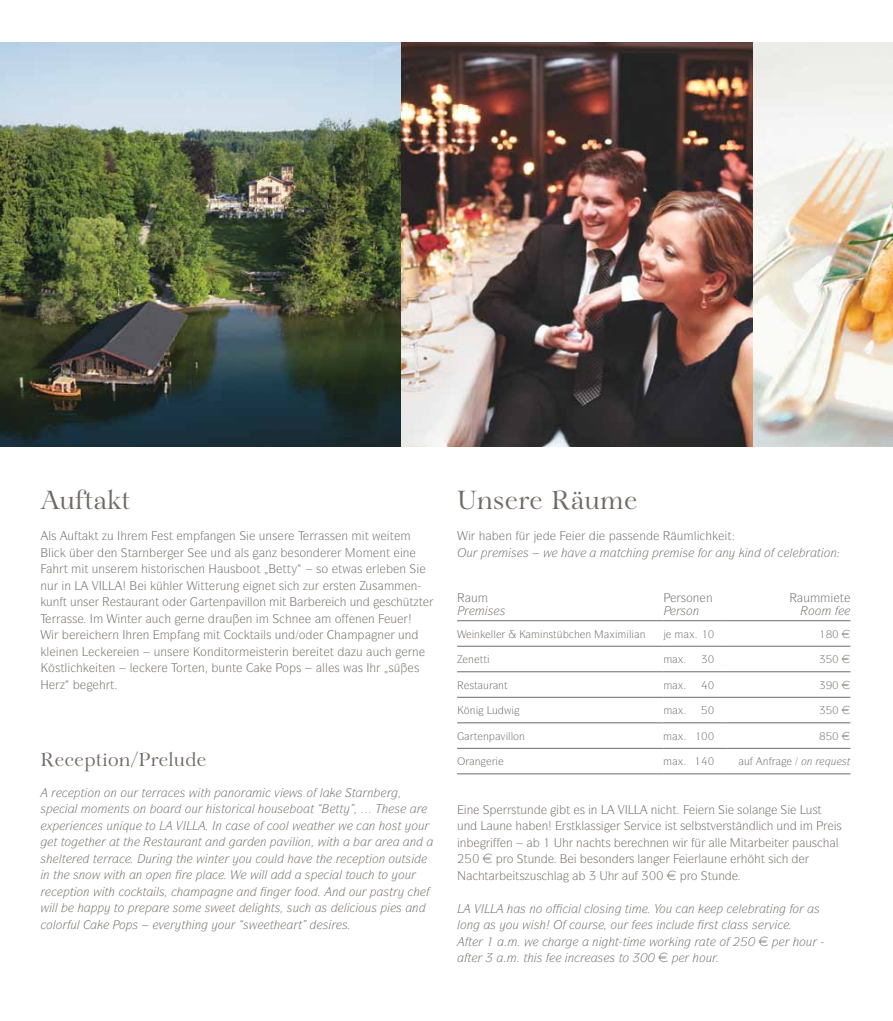
<style>
.page{position:relative;width:893px;height:1021px;background:#fff}
.page>*{position:absolute;margin:0;border:0;box-sizing:border-box;transform-origin:0 0}
.t1{font:27px "Aria Pro";color:#6f6b67}
.t2{font:19.5px "Aria Pro";color:#6f6b67}
.t3{font:12px "Itc Symbol";color:#6f6b67}
.t4{font:italic 12px "Itc Symbol";color:#6f6b67}
.t5{font:12px "Euro font";color:#6f6b67}
.t6{font:10.5px "Itc Symbol";color:#6f6b67}
.t7{font:10.5px "Euro font";color:#6f6b67}
.t8{font:italic 10.5px "Itc Symbol";color:#6f6b67}
</style>
<div class="page">
<img style="left:0;top:43px;width:893px;height:403px">
<hr style="left:457px;top:620px;width:206px;height:1px;background:#6f6b67">
<hr style="left:663px;top:620px;width:64px;height:1px;background:#6f6b67">
<hr style="left:727px;top:620px;width:123px;height:1px;background:#6f6b67">
<hr style="left:457px;top:646px;width:206px;height:1px;background:#6f6b67">
<hr style="left:663px;top:646px;width:64px;height:1px;background:#6f6b67">
<hr style="left:727px;top:646px;width:123px;height:1px;background:#6f6b67">
<hr style="left:457px;top:671px;width:206px;height:1px;background:#6f6b67">
<hr style="left:663px;top:671px;width:64px;height:1px;background:#6f6b67">
<hr style="left:727px;top:671px;width:123px;height:1px;background:#6f6b67">
<hr style="left:457px;top:697px;width:206px;height:1px;background:#6f6b67">
<hr style="left:663px;top:697px;width:64px;height:1px;background:#6f6b67">
<hr style="left:727px;top:697px;width:123px;height:1px;background:#6f6b67">
<hr style="left:457px;top:722px;width:206px;height:1px;background:#6f6b67">
<hr style="left:663px;top:722px;width:64px;height:1px;background:#6f6b67">
<hr style="left:727px;top:722px;width:123px;height:1px;background:#6f6b67">
<hr style="left:457px;top:748px;width:206px;height:1px;background:#6f6b67">
<hr style="left:663px;top:748px;width:64px;height:1px;background:#6f6b67">
<hr style="left:727px;top:748px;width:123px;height:1px;background:#6f6b67">
<hr style="left:457px;top:773px;width:206px;height:1px;background:#6f6b67">
<hr style="left:663px;top:773px;width:64px;height:1px;background:#6f6b67">
<hr style="left:727px;top:773px;width:123px;height:1px;background:#6f6b67">
<h1 class="t1" style="left:40px;top:484px;width:92px">Auftakt</h1>
<p class="t3" style="left:48px;top:528px;width:67px">●▲ ◆▼ ▼ ◆</p>
<p class="t3" style="left:259px;top:528px;width:20px">◆■▲</p>
<p class="t3" style="left:324px;top:528px;width:25px">▲▲ ■</p>
<p class="t3" style="left:111px;top:545px;width:40px">■ ▼ ■</p>
<p class="t3" style="left:265px;top:545px;width:49px">■ ▲□■</p>
<p class="t3" style="left:356px;top:545px;width:55px">□ ■▼ ■</p>
<p class="t3" style="left:64px;top:561px;width:48px">▼ ▼ ◆■▲</p>
<p class="t3" style="left:151px;top:561px;width:30px">▲▼□ ▲</p>
<p class="t3" style="left:199px;top:561px;width:64px">■ ★ ◆▲ □□▼</p>
<p class="t3" style="left:316px;top:561px;width:65px">▲□ ▼ ▲ ●</p>
<p class="t3" style="left:400px;top:561px;width:8px">■</p>
<p class="t3" style="left:40px;top:578px;width:32px">■◆ ■</p>
<p class="t3" style="left:200px;top:578px;width:34px">▼▼ ◆■</p>
<p class="t3" style="left:258px;top:578px;width:28px">■ ▼ ▲</p>
<p class="t3" style="left:308px;top:578px;width:71px">◆ ▲▼ ■ ◆▲</p>
<p class="t3" style="left:411px;top:578px;width:8px">■</p>
<p class="t3" style="left:46px;top:594px;width:44px">◆■ ▼ ◆■▲</p>
<p class="t3" style="left:116px;top:594px;width:55px">▲▼ ◆ ■▼ □</p>
<p class="t3" style="left:209px;top:594px;width:59px">▼ ■ ❖●●□■</p>
<p class="t3" style="left:385px;top:594px;width:39px">▲ ✓▼▼</p>
<p class="t3" style="left:191px;top:611px;width:63px">■ ◆ ■</p>
<p class="t3" style="left:292px;top:611px;width:8px">■</p>
<p class="t3" style="left:335px;top:611px;width:42px">□ ■■</p>
<p class="t3" style="left:187px;top:627px;width:120px">■ ▼ □ ▼●▲ ◆■□</p>
<p class="t3" style="left:377px;top:627px;width:36px">■ ◆■</p>
<p class="t3" style="left:47px;top:644px;width:34px">●■■</p>
<p class="t3" style="left:133px;top:644px;width:41px">■ ◆■▲</p>
<p class="t3" style="left:200px;top:644px;width:36px">□■ ▼□</p>
<p class="t3" style="left:259px;top:644px;width:31px">▲▼ ■</p>
<p class="t3" style="left:412px;top:644px;width:8px">■</p>
<p class="t3" style="left:55px;top:660px;width:14px">▲▼●</p>
<p class="t3" style="left:98px;top:660px;width:36px">▼ ■ ●</p>
<p class="t3" style="left:176px;top:660px;width:62px">□ ▼ ■ ◆■▼</p>
<p class="t3" style="left:322px;top:660px;width:19px">●● ▲</p>
<p class="t3" style="left:358px;top:660px;width:63px">▲ ▲✓ ▲</p>
<h2 class="t2" style="left:40px;top:748px;width:168px">Reception/Prelude</h2>
<p class="t4" style="left:81px;top:785px;width:66px">▼ □■ □■ □◆ ▼</p>
<p class="t4" style="left:274px;top:785px;width:50px">❖ ▲ □ ●</p>
<p class="t4" style="left:40px;top:801px;width:59px">▲ ● □</p>
<p class="t4" style="left:114px;top:801px;width:51px">■▼▲ □■ □</p>
<p class="t4" style="left:215px;top:801px;width:18px">▲▼□</p>
<p class="t4" style="left:252px;top:801px;width:64px">● □◆▲ □ ▼</p>
<p class="t4" style="left:79px;top:818px;width:78px">■ ▲ ◆■ ❑◆ ▼□</p>
<p class="t4" style="left:216px;top:818px;width:75px">■ ▲ □ □□●</p>
<p class="t4" style="left:369px;top:818px;width:57px">■ □▲▼ □◆</p>
<p class="t4" style="left:54px;top:834px;width:36px">▼ ▼□ ▼</p>
<p class="t4" style="left:157px;top:834px;width:63px">▲▼ ◆ ■▼ ■</p>
<p class="t4" style="left:260px;top:834px;width:52px">■ ❖●□■</p>
<p class="t4" style="left:410px;top:834px;width:8px">■</p>
<p class="t4" style="left:40px;top:851px;width:27px">▲ ●▼</p>
<p class="t4" style="left:146px;top:851px;width:36px">◆ ■ ▼</p>
<p class="t4" style="left:239px;top:851px;width:40px">□◆ □◆●</p>
<p class="t4" style="left:365px;top:851px;width:48px">▼ □■ □◆▼▲</p>
<p class="t4" style="left:73px;top:867px;width:20px">▲■□</p>
<p class="t4" style="left:115px;top:867px;width:58px">▼ ■ □ ■</p>
<p class="t4" style="left:202px;top:867px;width:4px">●</p>
<p class="t4" style="left:305px;top:867px;width:59px">▲ ● ▼□◆</p>
<p class="t4" style="left:378px;top:867px;width:35px">▼□ □◆</p>
<p class="t4" style="left:70px;top:884px;width:40px">▼□■ ▼</p>
<p class="t4" style="left:124px;top:884px;width:42px">□ ▼●▲</p>
<p class="t4" style="left:267px;top:884px;width:46px">■ □□</p>
<p class="t4" style="left:332px;top:884px;width:31px">■ □◆</p>
<p class="t4" style="left:252px;top:900px;width:49px">● ▼▲ ▲◆</p>
<p class="t4" style="left:322px;top:900px;width:57px">▲ ● □◆▲</p>
<p class="t4" style="left:46px;top:917px;width:35px">□●□ ◆●</p>
<p class="t4" style="left:158px;top:917px;width:44px">❖ ▼■</p>
<p class="t4" style="left:218px;top:917px;width:33px">□◆ ▲</p>
<h1 class="t1" style="left:457px;top:484px;width:182px">Unsere Räume</h1>
<p class="t3" style="left:622px;top:528px;width:25px">▲▲ ■</p>
<p class="t4" style="left:682px;top:545px;width:48px">▲ □ ■</p>
<p class="t4" style="left:790px;top:545px;width:49px">● ▼□■</p>
<p class="t3" style="left:681px;top:590px;width:34px">▲□■ ■</p>
<p class="t4" style="left:680px;top:603px;width:20px">▲□■</p>
<p class="t6" style="left:474px;top:627px;width:23px">■ ●●</p>
<p class="t6" style="left:543px;top:627px;width:22px">■▲▼✓</p>
<p class="t6" style="left:585px;top:627px;width:7px">■</p>
<p class="t7" style="left:842px;top:628px;width:10px">E</p>
<p class="t6" style="left:468px;top:653px;width:20px">■ ▼▼</p>
<p class="t7" style="left:819px;top:653px;width:33px">✓ E</p>
<p class="t6" style="left:469px;top:678px;width:40px">▲▼ ◆ ■▼</p>
<p class="t7" style="left:819px;top:679px;width:33px">✓ E</p>
<p class="t7" style="left:819px;top:704px;width:33px">✓ E</p>
<p class="t6" style="left:474px;top:729px;width:53px">▼ ■ ❖●●□■</p>
<p class="t7" style="left:842px;top:730px;width:10px">E</p>
<p class="t6" style="left:475px;top:755px;width:7px">■</p>
<p class="t8" style="left:801px;top:755px;width:51px">□■ ❑◆ ▲▼</p>
<p class="t3" style="left:467px;top:802px;width:8px">■</p>
<p class="t3" style="left:511px;top:802px;width:24px">▲▼◆■</p>
<p class="t3" style="left:566px;top:802px;width:33px">▼ ▲ ■</p>
<p class="t3" style="left:708px;top:802px;width:58px">■ ▲□● ■</p>
<p class="t3" style="left:806px;top:802px;width:17px">◆▲▼</p>
<p class="t3" style="left:542px;top:818px;width:61px">■ ▲▼ ● ▲▲</p>
<p class="t3" style="left:641px;top:818px;width:119px">❖ ▲▼ ▲●▲▼❖ ▲▼■●</p>
<p class="t3" style="left:460px;top:835px;width:8px">■</p>
<p class="t3" style="left:506px;top:835px;width:8px">■</p>
<p class="t3" style="left:576px;top:835px;width:36px">■ ▼▲</p>
<p class="t3" style="left:694px;top:835px;width:28px">✓ ●●</p>
<p class="t3" style="left:836px;top:835px;width:4px">●</p>
<p class="t5" style="left:483px;top:852px;width:60px">E □ ▼◆■</p>
<p class="t3" style="left:593px;top:851px;width:20px">▲□■</p>
<p class="t3" style="left:629px;top:851px;width:26px">▲ ● ■</p>
<p class="t3" style="left:698px;top:851px;width:24px">● ◆■</p>
<p class="t3" style="left:485px;top:868px;width:73px">▼ ▼▲◆▲ ●</p>
<p class="t5" style="left:667px;top:868px;width:60px">E □ ▼◆■</p>
<p class="t4" style="left:520px;top:901px;width:34px">▲ ■□ □</p>
<p class="t4" style="left:578px;top:901px;width:52px">● ●□▲ ■ ▼</p>
<p class="t4" style="left:688px;top:901px;width:8px">■</p>
<p class="t4" style="left:738px;top:901px;width:83px">● ▼■ □ ▲</p>
<p class="t4" style="left:457px;top:917px;width:18px">●□■</p>
<p class="t4" style="left:490px;top:917px;width:51px">▲ □◆ ▲</p>
<p class="t4" style="left:575px;top:917px;width:50px">□◆ ▲ □◆</p>
<p class="t4" style="left:647px;top:917px;width:35px">▲ ■ ●◆</p>
<p class="t4" style="left:708px;top:917px;width:67px">▲▼ ● ▲▲ ▲ ❖</p>
<p class="t4" style="left:592px;top:934px;width:36px">■ ▼▼</p>
<p class="t5" style="left:759px;top:934px;width:11px">E</p>
<p class="t4" style="left:568px;top:950px;width:74px">■ ▲▲ ▼□ ✓</p>
<p class="t5" style="left:658px;top:951px;width:11px">E</p>
</div>
